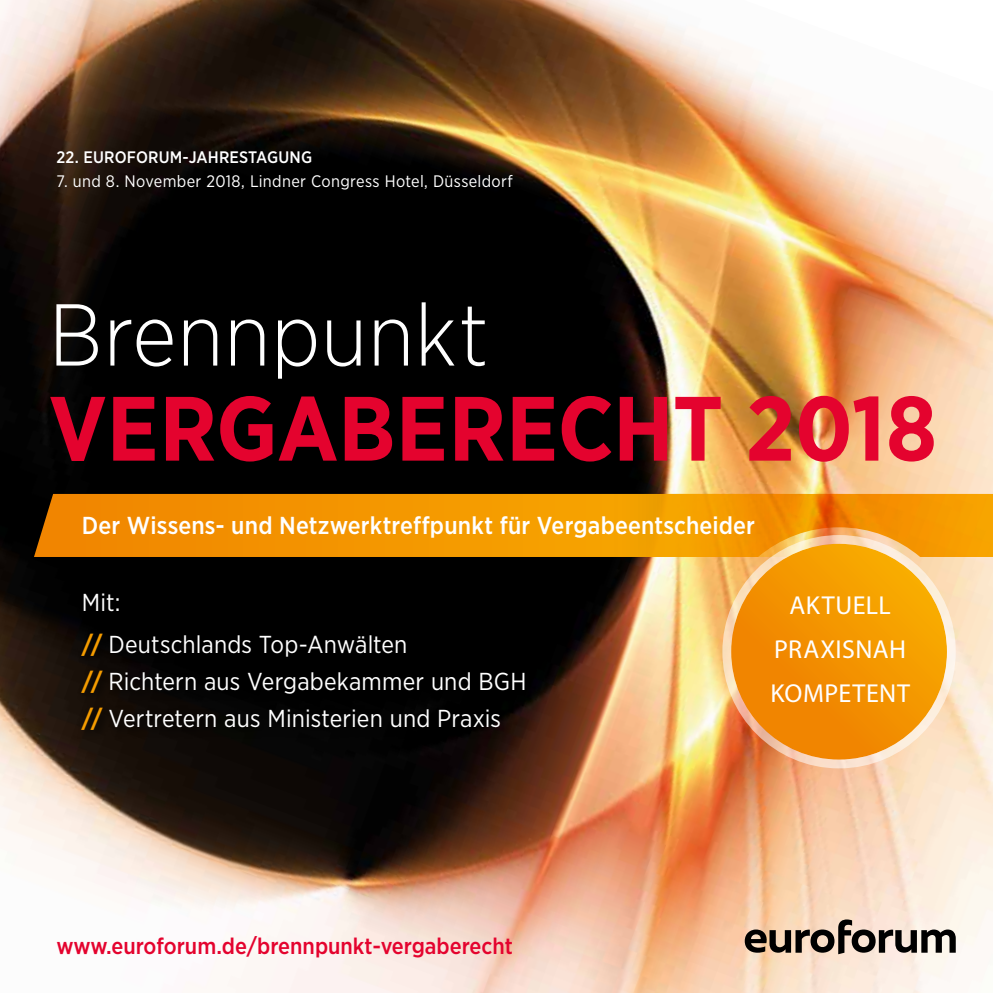
<style>
.page{position:relative;width:993px;height:993px;background:#fff}
.page>*{position:absolute;margin:0;border:0;box-sizing:border-box;transform-origin:0 0}
.t1{font:700 91px "Gotham Narrow";color:#e4032e}
.t2{font:300 87.5px "Gotham Narrow";letter-spacing:.005em;color:#fff}
.t3{font:26.07px/43.9px "Myriad Pro";letter-spacing:.015em;color:#fff;text-align:center}
.t4{font:24.5px/41.6px "Gotham Narrow";letter-spacing:.005em;color:#fff}
.t5{font:500 24.5px "Gotham Narrow";letter-spacing:.005em;color:#fff}
.t6{font:500 22.75px "Gotham Narrow";color:#e4032e}
.t7{font:16.62px "Gotham Narrow";letter-spacing:.02em;color:#fff}
.t8{font:500 16.62px "Gotham Narrow";letter-spacing:.01em;color:#fff}
.s1{font-weight:700;color:#f59c00}
</style>
<div class="page">
<img style="left:0;top:0;width:992px;height:992px">
<svg style="left:34px;top:494px;width:958px;height:63px;background:#f19504"></svg>
<div style="left:77px;top:589px;width:459px;height:151px;background:#000"></div>
<svg style="left:744px;top:919px;width:211px;height:34px;background:#998a7e"></svg>
<svg style="left:731px;top:543px;width:215px;height:216px;background:#f39400"></svg>
<div style="left:722px;top:535px;width:233px;height:233px;border:9px solid #fff;border-radius:50%"></div>
<p class="t8" style="left:57px;top:146px;width:257px">22. EUROFORUM-JAHRESTAGUNG</p>
<p class="t7" style="left:57px;top:171px;width:457px">7. und 8. November 2018, Lindner Congress Hotel, Düsseldorf</p>
<h2 class="t2" style="left:49px;top:281px;width:441px">Brennpunkt</h2>
<h1 class="t1" style="left:49px;top:370px;width:889px">VERGABERECHT 2018</h1>
<p class="t5" style="left:82px;top:509px;width:674px">Der Wissens- und Netzwerktreffpunkt für Vergabeentscheider</p>
<p class="t4" style="left:82px;top:581px;width:327px">Mit:<br><span class="s1">//</span> Deutschlands Top-Anwälten</p>
<p class="t4" style="left:82px;top:662px;width:446px;line-height:36.8px"><span class="s1">//</span> Richtern aus Vergabekammer und BGH <span class="s1">//</span> Vertretern aus Ministerien und Praxis</p>
<p class="t3" style="left:770px;top:582px;width:141px">AKTUELL<br>PRAXISNAH<br>KOMPETENT</p>
<p class="t6" style="left:57px;top:931px;width:457px">www.euroforum.de/brennpunkt-vergaberecht</p>
</div>
